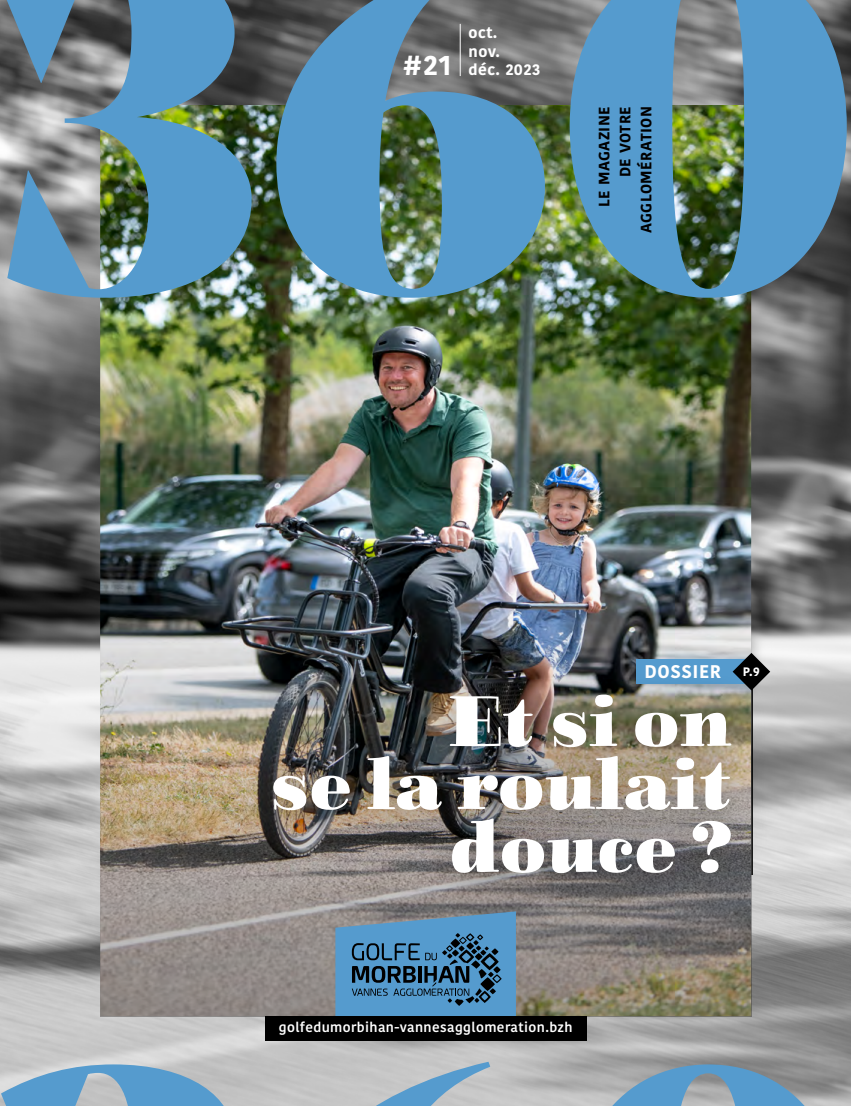
<style>
.page{position:relative;width:851px;height:1106px;background:#fff}
.page>*{position:absolute;margin:0;border:0;box-sizing:border-box;transform-origin:0 0}
.t1{font:69px/63px "Liebe Doni Solid";color:#fff;text-align:right}
.t2{font:700 27.6px "Kohinoor Bangla";color:#fff}
.t3{font:700 18.3px "Kohinoor Bangla";letter-spacing:.03em;color:#fff}
.t4{font:700 15.3px/18.3px "Kohinoor Bangla";letter-spacing:.03em;color:#fff}
.t5{font:700 15px/21px "Kohinoor Bangla";letter-spacing:.03em;color:#000;text-align:right}
.t6{font:600 13.65px "Kohinoor Bangla";letter-spacing:.03em;color:#fff}
.t7{font:700 12.3px "Kohinoor Bangla";color:#fff}
</style>
<div class="page">
<img style="left:0;top:0;width:850px;height:1106px">
<img style="left:100px;top:298px;width:651px;height:269px">
<img style="left:100px;top:567px;width:651px;height:449px">
<div style="left:228px;top:649px;width:547px;height:270px;background:#000;opacity:.5"></div>
<svg style="left:1px;top:1061px;width:845px;height:45px"></svg>
<svg style="left:335px;top:911px;width:181px;height:105px"></svg>
<div style="left:265px;top:1016px;width:321px;height:24px;background:#000"></div>
<img style="left:1px;top:0;width:845px;height:298px">
<div style="left:450px;top:17px;width:19px;height:66px;background:#000;opacity:.85"></div>
<hr style="left:460px;top:24px;width:1px;height:52px;background:#fff">
<p class="t2" style="left:402px;top:41px;width:50px">#21</p>
<p class="t4" style="left:468px;top:23px;width:73px">oct.<br>nov.<br>déc. 2023</p>
<p class="t5" style="left:592px;top:233px;width:128px;rotate:-90deg">LE MAGAZINE<br>DE VOTRE<br>AGGLOMÉRATION</p>
<p class="t3" style="left:644px;top:656px;width:78px">DOSSIER</p>
<p class="t7" style="left:742px;top:661px;width:19px">P.9</p>
<p class="t1" style="left:269px;top:690px;width:463px">Et si on<br>se la roulait douce ?</p>
<p class="t6" style="left:279px;top:1015px;width:295px">golfedumorbihan-vannesagglomeration.bzh</p>
</div>
